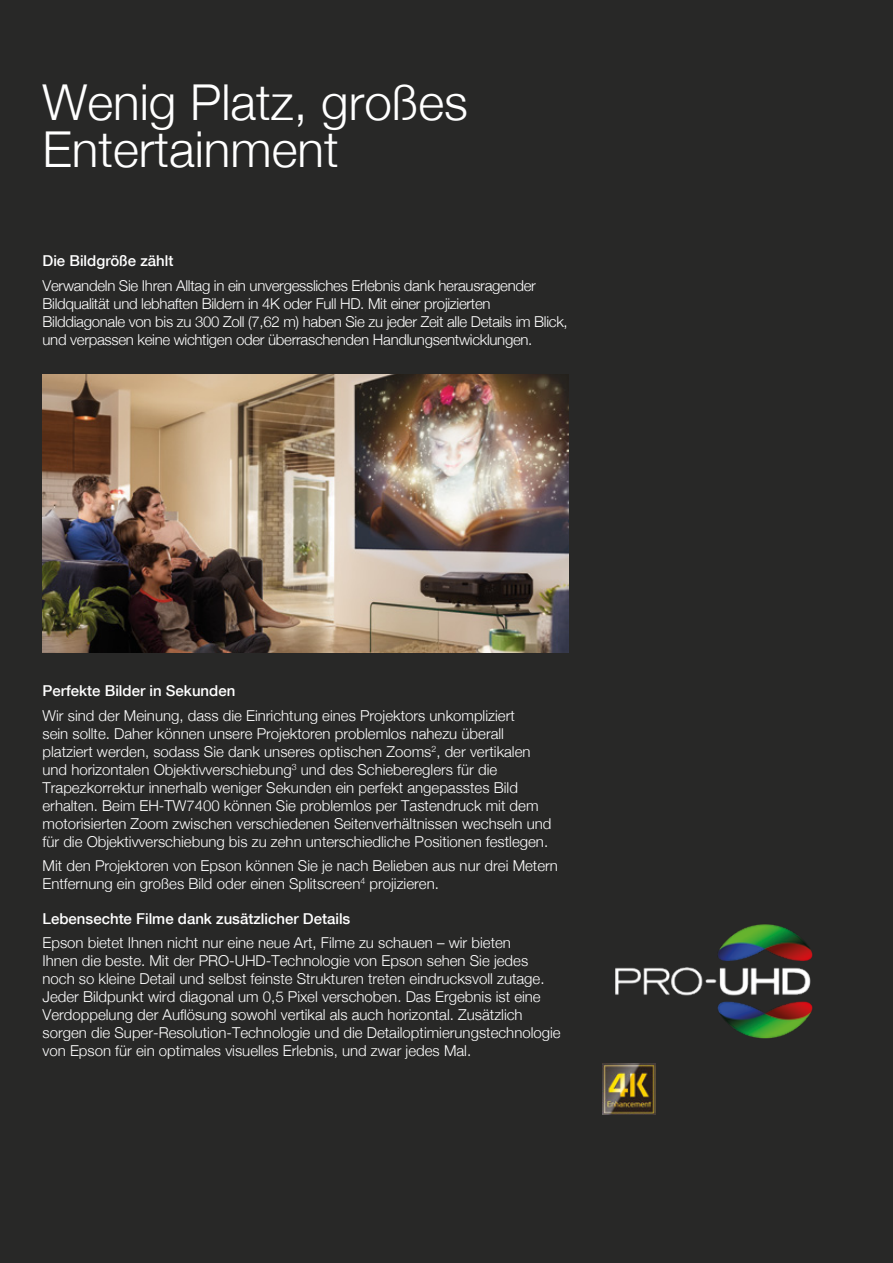
<style>
.page{position:relative;width:893px;height:1263px;background:#282827}
.page>*{position:absolute;margin:0;border:0;box-sizing:border-box;transform-origin:0 0}
.t1{font:300 49.5px/46.5px "Helvetica Neue";color:#fff}
.Brochure_Body_Copy{font:300 15px/18px "Helvetica Neue";color:#fff}
.Brochure_Body_Copy-2{font:300 15px/18px "Helvetica Neue";letter-spacing:-.02em;color:#fff}
.Brochure_Small_Sub_H{font:500 15px "Helvetica Neue";color:#fff}
</style>
<div class="page">
<img style="left:43px;top:374px;width:525px;height:278px">
<img style="left:615px;top:924px;width:198px;height:115px">
<img style="left:602px;top:1063px;width:54px;height:52px">
<p class="t1" style="left:43px;top:78px;width:427px">Wenig Platz, großes<br>Entertainment</p>
<p class="Brochure_Small_Sub_H" style="left:43px;top:252px;width:132px">Die Bildgröße zählt</p>
<p class="Brochure_Body_Copy-2" style="left:43px;top:276px;width:527px">Verwandeln Sie Ihren Alltag in ein unvergessliches Erlebnis dank herausragender Bildqualität und lebhaften Bildern in 4K oder Full HD. Mit einer projizierten Bilddiagonale von bis zu 300 Zoll (7,62 m) haben Sie zu jeder Zeit alle Details im Blick, und verpassen keine wichtigen oder überraschenden Handlungsentwicklungen.</p>
<p class="Brochure_Small_Sub_H" style="left:43px;top:682px;width:194px">Perfekte Bilder in Sekunden</p>
<p class="Brochure_Body_Copy" style="left:43px;top:706px;width:510px">Wir sind der Meinung, dass die Einrichtung eines Projektors unkompliziert<br>sein sollte. Daher können unsere Projektoren problemlos nahezu überall platziert werden, sodass Sie dank unseres optischen Zooms<sup>2</sup>, der vertikalen und horizontalen Objektivverschiebung<sup>3</sup> und des Schiebereglers für die Trapezkorrektur innerhalb weniger Sekunden ein perfekt angepasstes Bild erhalten. Beim EH-TW7400 können Sie problemlos per Tastendruck mit dem motorisierten Zoom zwischen verschiedenen Seitenverhältnissen wechseln und für die Objektivverschiebung bis zu zehn unterschiedliche Positionen festlegen.</p>
<p class="Brochure_Body_Copy" style="left:43px;top:856px;width:517px">Mit den Projektoren von Epson können Sie je nach Belieben aus nur drei Metern<br>Entfernung ein großes Bild oder einen Splitscreen<sup>4</sup> projizieren.</p>
<p class="Brochure_Small_Sub_H" style="left:43px;top:909px;width:309px">Lebensechte Filme dank zusätzlicher Details</p>
<p class="Brochure_Body_Copy" style="left:43px;top:934px;width:520px">Epson bietet Ihnen nicht nur eine neue Art, Filme zu schauen – wir bieten<br>Ihnen die beste. Mit der PRO-UHD-Technologie von Epson sehen Sie jedes noch so kleine Detail und selbst feinste Strukturen treten eindrucksvoll zutage.<br>Jeder Bildpunkt wird diagonal um 0,5 Pixel verschoben. Das Ergebnis ist eine Verdoppelung der Auflösung sowohl vertikal als auch horizontal. Zusätzlich sorgen die Super-Resolution-Technologie und die Detailoptimierungstechnologie von Epson für ein optimales visuelles Erlebnis, und zwar jedes Mal.</p>
</div>
